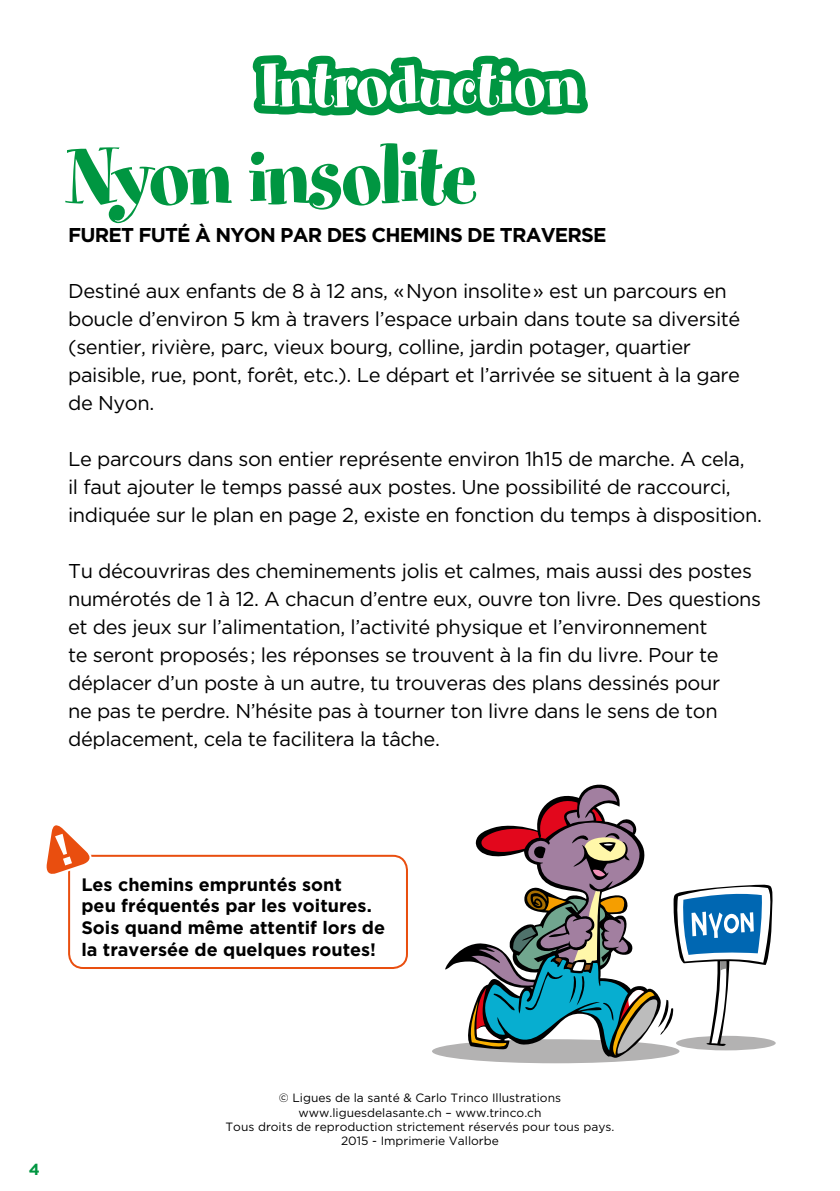
<style>
.page{position:relative;width:840px;height:1191px;background:#fff}
.page>*{position:absolute;margin:0;border:0;box-sizing:border-box;transform-origin:0 0}
.t1{font:90px "Spumoni LP";letter-spacing:-.02em;color:#009641}
.t2{font:70px "Spumoni LP";color:#fff}
.t3{font:20px/28px "Gotham";letter-spacing:-.02em;color:#000}
.t4{font:700 20px "Gotham";letter-spacing:-.04em;color:#000}
.t5{font:700 18px/21.6px "Gotham";color:#000}
.t6{font:700 16px "Gotham";color:#009641}
.t7{font:12px/14.4px "Gotham";color:#000;text-align:center}
</style>
<div class="page">
<div style="left:675px;top:1035px;width:100px;height:15px;background:#b3b2b2;border-radius:50%"></div>
<div style="left:432px;top:1039px;width:247px;height:24px;background:#b3b2b2;border-radius:50%"></div>
<svg style="left:445px;top:786px;width:327px;height:269px"></svg>
<svg style="left:252px;top:55px;width:336px;height:61px"></svg>
<div style="left:68px;top:854px;width:340px;height:115px;border:2px solid #e94e0f;border-radius:14px"></div>
<svg style="left:46px;top:825px;width:51px;height:53px"></svg>
<h2 class="t2" style="left:260px;top:50px;width:321px">Introduction</h2>
<h1 class="t1" style="left:68px;top:131px;width:410px">Nyon insolite</h1>
<p class="t4" style="left:68px;top:223px;width:539px">FURET FUTÉ À NYON PAR DES CHEMINS DE TRAVERSE</p>
<p class="t3" style="left:68px;top:276px;width:673px">Destiné aux enfants de 8 à 12 ans, «Nyon insolite» est un parcours en boucle d’environ 5 km à travers l’espace urbain dans toute sa diversité (sentier, rivière, parc, vieux bourg, colline, jardin potager, quartier paisible, rue, pont, forêt, etc.). Le départ et l’arrivée se situent à la gare de Nyon.</p>
<p class="t3" style="left:68px;top:444px;width:695px">Le parcours dans son entier représente environ 1h15 de marche. A cela,<br>il faut ajouter le temps passé aux postes. Une possibilité de raccourci, indiquée sur le plan en page 2, existe en fonction du temps à disposition.</p>
<p class="t3" style="left:68px;top:556px;width:694px">Tu découvriras des cheminements jolis et calmes, mais aussi des postes numérotés de 1 à 12. A chacun d’entre eux, ouvre ton livre. Des questions et des jeux sur l’alimentation, l’activité physique et l’environnement<br>te seront proposés; les réponses se trouvent à la fin du livre. Pour te déplacer d’un poste à un autre, tu trouveras des plans dessinés pour<br>ne pas te perdre. N’hésite pas à tourner ton livre dans le sens de ton déplacement, cela te facilitera la tâche.</p>
<p class="t5" style="left:81px;top:873px;width:305px">Les chemins empruntés sont<br>peu fréquentés par les voitures.<br>Sois quand même attentif lors de la traversée de quelques routes!</p>
<p class="t6" style="left:29px;top:1160px;width:13px">4</p>
<p class="t7" style="left:225px;top:1090px;width:390px">© Ligues de la santé &amp; Carlo Trinco Illustrations www.liguesdelasante.ch – www.trinco.ch<br>Tous droits de reproduction strictement réservés pour tous pays.<br>2015 - Imprimerie Vallorbe</p>
</div>
